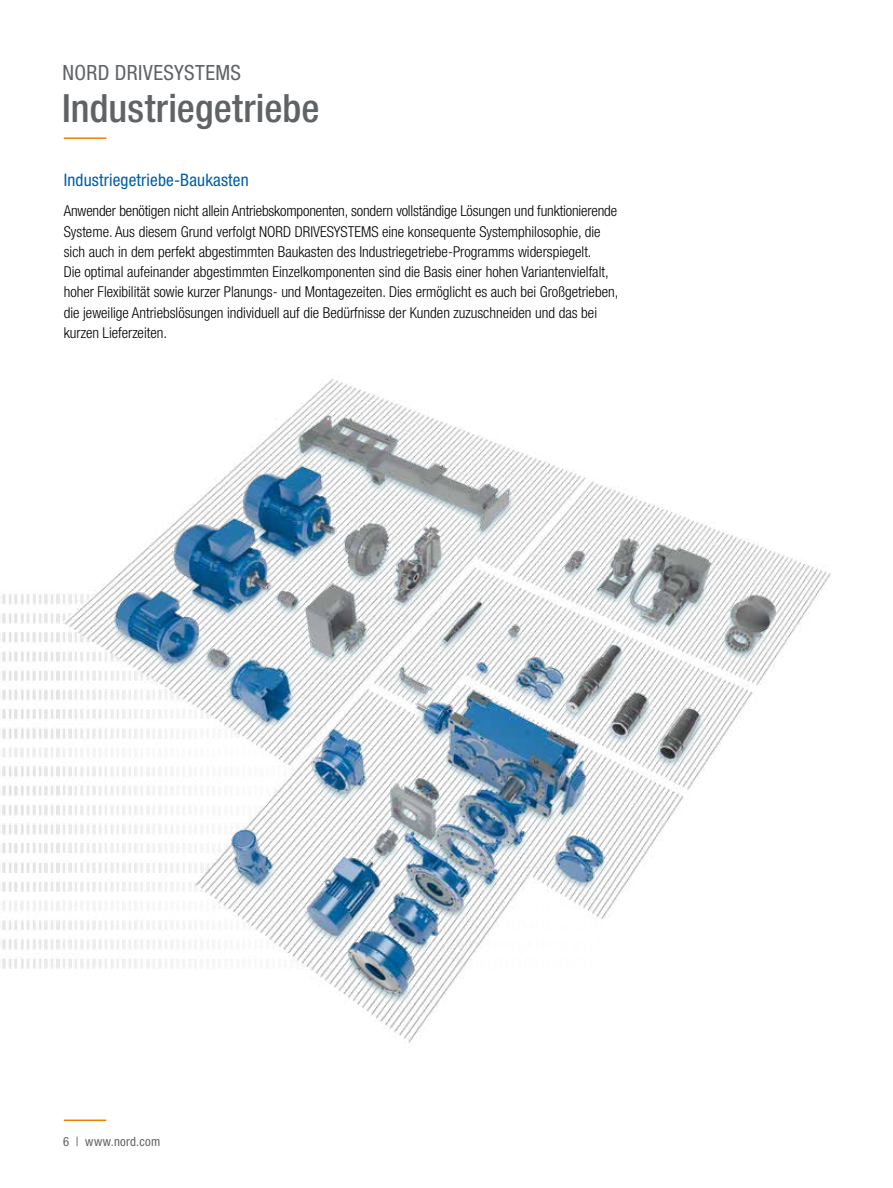
<style>
.page{position:relative;width:893px;height:1188px;background:#fff}
.page>*{position:absolute;margin:0;border:0;box-sizing:border-box;transform-origin:0 0}
.t1{font:500 condensed 39px "Helvetica Neue LT Std";letter-spacing:.005em;color:#606366}
.t2{font:condensed 21px "Helvetica Neue LT Std";letter-spacing:.02em;color:#606366}
.t3{font:condensed 17.25px "Helvetica Neue LT Std";letter-spacing:.01em;color:#005ea8}
.t4{font:300 condensed 15px/20.2px "Helvetica Neue LT Std";color:#000}
.t5{font:condensed 12.75px "Helvetica Neue LT Std";letter-spacing:.02em;color:#606366}
</style>
<div class="page">
<hr style="left:64px;top:1120px;width:42px;height:1px;background:#ee7f00">
<hr style="left:64px;top:137px;width:42px;height:2px;background:#ee7f00">
<img style="left:0;top:378px;width:831px;height:665px">
<h2 class="t2" style="left:63px;top:60px;width:180px">NORD DRIVESYSTEMS</h2>
<h1 class="t1" style="left:62px;top:85px;width:259px">Industriegetriebe</h1>
<p class="t3" style="left:64px;top:170px;width:186px">Industriegetriebe-Baukasten</p>
<p class="t4" style="left:64px;top:201px;width:556px">Anwender benötigen nicht allein Antriebskomponenten, sondern vollständige Lösungen und funktionierende Systeme. Aus diesem Grund verfolgt NORD DRIVESYSTEMS eine konsequente Systemphilosophie, die sich auch in dem perfekt abgestimmten Baukasten des Industriegetriebe-Programms widerspiegelt.<br>Die optimal aufeinander abgestimmten Einzelkomponenten sind die Basis einer hohen Variantenvielfalt, hoher Flexibilität sowie kurzer Planungs- und Montagezeiten. Dies ermöglicht es auch bei Großgetrieben, die jeweilige Antriebslösungen individuell auf die Bedürfnisse der Kunden zuzuschneiden und das bei kurzen Lieferzeiten.</p>
<p class="t5" style="left:63px;top:1134px;width:98px">6 | www.nord.com</p>
</div>
